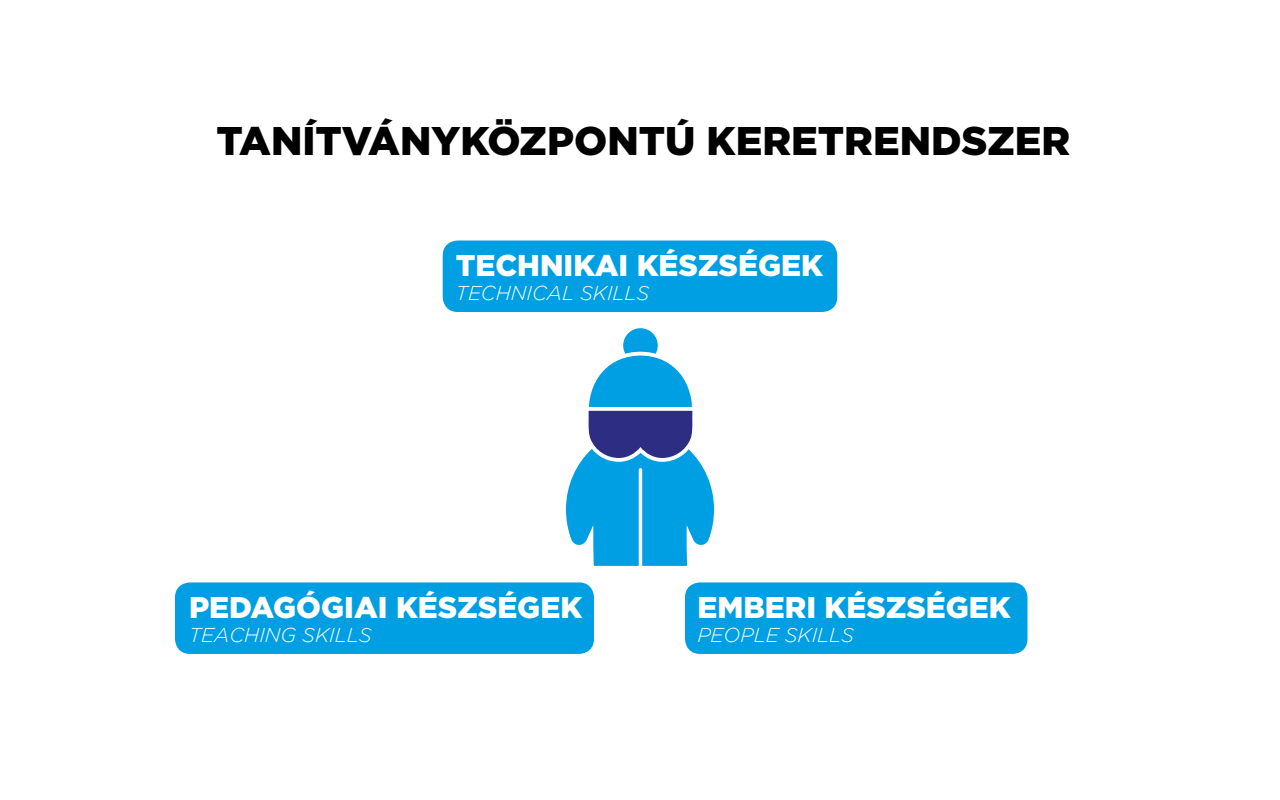
<style>
.page{position:relative;width:1280px;height:800px;background:#fff}
.page>*{position:absolute;margin:0;border:0;box-sizing:border-box;transform-origin:0 0}
.t1{font:900 40px "Gotham";color:#000}
.t2{font:900 30px "Gotham";color:#fff}
.t3{font:italic 300 20px "Gotham";color:#fff}
</style>
<div class="page">
<div style="left:685px;top:582px;width:343px;height:72px;background:#009fe3;border-radius:15px"></div>
<div style="left:443px;top:240px;width:394px;height:72px;background:#009fe3;border-radius:15px"></div>
<div style="left:175px;top:582px;width:419px;height:72px;background:#009fe3;border-radius:15px"></div>
<svg style="left:565px;top:328px;width:149px;height:238px"></svg>
<hr style="left:639px;top:470px;width:3px;height:99px;background:#fff">
<h1 class="t1" style="left:216px;top:114px;width:53px">TANÍTVÁNYKÖZPONTÚ</h1>
<h1 class="t1" style="left:707px;top:114px;width:365px">KERETRENDSZER</h1>
<p class="t2" style="left:456px;top:245px;width:369px">TECHNIKAI KÉSZSÉGEK</p>
<p class="t3" style="left:456px;top:282px;width:195px">TECHNICAL SKILLS</p>
<p class="t2" style="left:189px;top:587px;width:395px">PEDAGÓGIAI KÉSZSÉGEK</p>
<p class="t3" style="left:189px;top:624px;width:184px">TEACHING SKILLS</p>
<p class="t2" style="left:697px;top:587px;width:315px">EMBERI KÉSZSÉGEK</p>
<p class="t3" style="left:697px;top:624px;width:158px">PEOPLE SKILLS</p>
</div>
